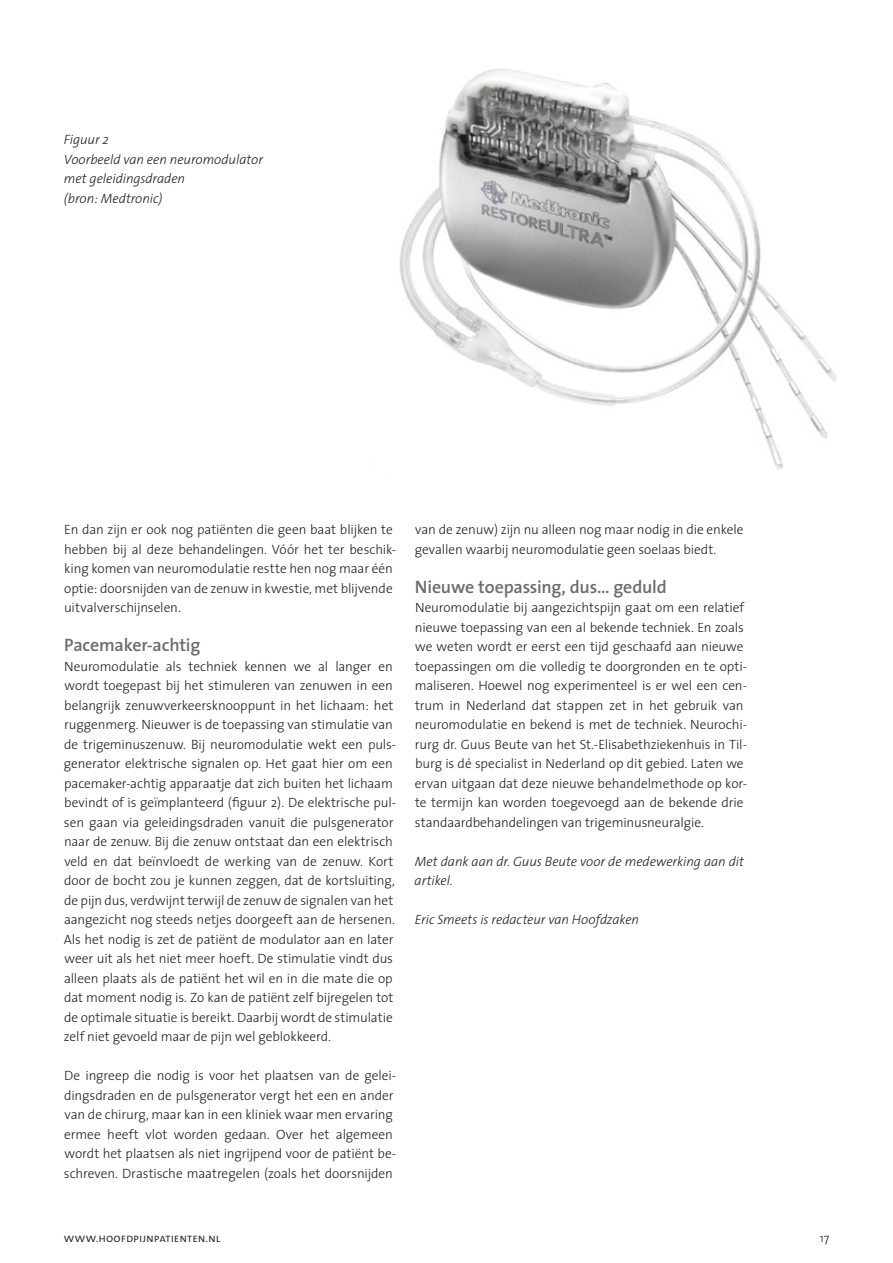
<style>
.page{position:relative;width:893px;height:1263px;background:#fff}
.page>*{position:absolute;margin:0;border:0;box-sizing:border-box;transform-origin:0 0}
._2_tkop{font:600 18px "The Sans";letter-spacing:-.015em;color:#6c6d70}
._3_plat{font:300 13.5px/19.5px "The Sans";letter-spacing:-.005em;color:#231f20}
._3_plat_cursief{font:italic 300 13.5px/19.5px "The Sans";letter-spacing:-.005em;color:#231f20}
.t1{font:12px "The Sans Semi Light Caps";color:#231f20}
.t2{font:300 12px "The Sans";color:#231f20}
</style>
<div class="page">
<img style="left:399px;top:68px;width:438px;height:402px">
<div style="left:375px;top:441px;width:112px;height:36px;background:#fff"></div>
<p class="_3_plat_cursief" style="left:64px;top:130px;width:47px">Figuur 2</p>
<p class="_3_plat_cursief" style="left:64px;top:149px;width:201px">Voorbeeld van een neuromodulator met geleidingsdraden<br>(bron: Medtronic)</p>
<p class="_3_plat" style="left:64px;top:520px;width:334px">En dan zijn er ook nog patiënten die geen baat blijken te hebben bij al deze behandelingen. Vóór het ter beschik&shy;king komen van neuromodulatie restte hen nog maar één optie: doorsnijden van de zenuw in kwestie, met blijvende uitvalverschijnselen.</p>
<p class="_2_tkop" style="left:64px;top:630px;width:138px">Pacemaker-achtig</p>
<p class="_3_plat" style="left:64px;top:656px;width:334px">Neuromodulatie als techniek kennen we al langer en wordt toegepast bij het stimuleren van zenuwen in een belangrijk zenuwverkeersknooppunt in het lichaam: het ruggenmerg. Nieuwer is de toepassing van stimulatie van de trigeminuszenuw. Bij neuromodulatie wekt een puls&shy;generator elektrische signalen op. Het gaat hier om een pacemaker-achtig apparaatje dat zich buiten het lichaam bevindt of is geïmplanteerd (figuur 2). De elektrische pul&shy;sen gaan via geleidingsdraden vanuit die pulsgenerator naar de zenuw. Bij die zenuw ontstaat dan een elektrisch veld en dat beïnvloedt de werking van de zenuw. Kort door de bocht zou je kunnen zeggen, dat de kortsluiting, de pijn dus, verdwijnt terwijl de zenuw de signalen van het aangezicht nog steeds netjes doorgeeft aan de hersenen.<br>Als het nodig is zet de patiënt de modulator aan en later weer uit als het niet meer hoeft. De stimulatie vindt dus alleen plaats als de patiënt het wil en in die mate die op dat moment nodig is. Zo kan de patiënt zelf bijregelen tot de optimale situatie is bereikt. Daarbij wordt de stimulatie zelf niet gevoeld maar de pijn wel geblokkeerd.</p>
<p class="_3_plat" style="left:64px;top:1066px;width:334px">De ingreep die nodig is voor het plaatsen van de gelei&shy;dingsdraden en de pulsgenerator vergt het een en ander van de chirurg, maar kan in een kliniek waar men ervaring ermee heeft vlot worden gedaan. Over het algemeen wordt het plaatsen als niet ingrijpend voor de patiënt be&shy;schreven. Drastische maatregelen (zoals het doorsnijden</p>
<p class="_3_plat" style="left:415px;top:520px;width:330px">van de zenuw) zijn nu alleen nog maar nodig in die enkele gevallen waarbij neuromodulatie geen soelaas biedt.</p>
<p class="_2_tkop" style="left:415px;top:572px;width:253px">Nieuwe toepassing, dus… geduld</p>
<p class="_3_plat" style="left:415px;top:598px;width:334px">Neuromodulatie bij aangezichtspijn gaat om een relatief nieuwe toepassing van een al bekende techniek. En zoals we weten wordt er eerst een tijd geschaafd aan nieuwe toepassingen om die volledig te doorgronden en te opti&shy;maliseren. Hoewel nog experimenteel is er wel een cen&shy;trum in Nederland dat stappen zet in het gebruik van neuromodulatie en bekend is met de techniek. Neurochi&shy;rurg dr. Guus Beute van het St.-Elisabethziekenhuis in Til&shy;burg is dé specialist in Nederland op dit gebied. Laten we ervan uitgaan dat deze nieuwe behandelmethode op kor&shy;te termijn kan worden toegevoegd aan de bekende drie standaardbehandelingen van trigeminusneuralgie.</p>
<p class="_3_plat_cursief" style="left:415px;top:851px;width:331px">Met dank aan dr. Guus Beute voor de medewerking aan dit artikel.</p>
<p class="_3_plat_cursief" style="left:415px;top:910px;width:226px">Eric Smeets is redacteur van Hoofdzaken</p>
<p class="t1" style="left:64px;top:1228px;width:158px">www.hoofdpijnpatienten.nl</p>
<p class="t2" style="left:820px;top:1228px;width:11px">17</p>
</div>
